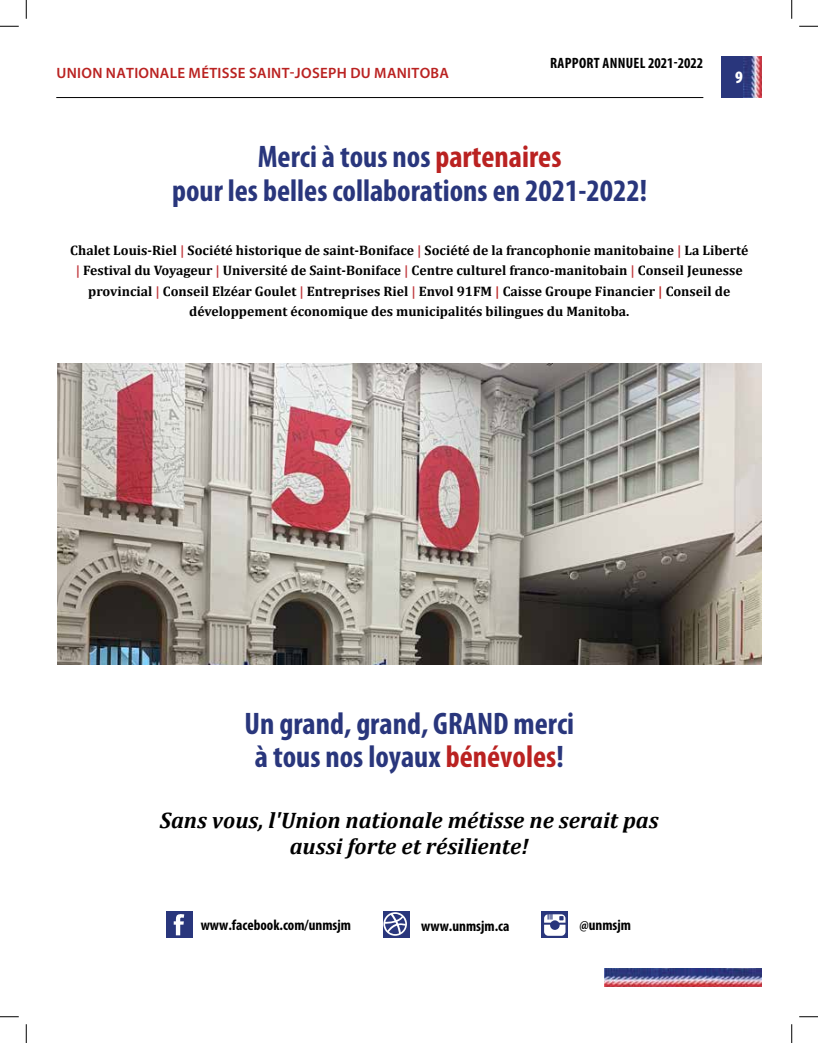
<style>
.page{position:relative;width:818px;height:1043px;background:#fff}
.page>*{position:absolute;margin:0;border:0;box-sizing:border-box;transform-origin:0 0}
.t1{font:700 condensed 31.25px/33.5px "Myriad Pro";color:#29367c;text-align:center}
.t2{font:italic 700 22.5px/25.8px "Cambria";color:#000;text-align:center}
.t3{font:900 condensed 17.5px "Myriad Pro";color:#fff}
.t4{font:600 15px "Myriad Pro";letter-spacing:.02em;color:#ba2221}
.t5{font:700 condensed 15px "Myriad Pro";color:#000}
.t6{font:700 condensed 15px "Myriad Pro";letter-spacing:.02em;color:#000}
.t7{font:700 13.75px/20.6px "Cambria";color:#000;text-align:center}
.s1{color:#ba2221}
.s2{color:#c0373c}
</style>
<div class="page">
<img style="left:604px;top:968px;width:157px;height:18px">
<div style="left:720px;top:56px;width:41px;height:42px;background:#29367c"></div>
<img style="left:743px;top:56px;width:18px;height:42px">
<hr style="left:56px;top:97px;width:647px;height:1px;background:#000">
<div style="left:166px;top:911px;width:26px;height:27px;background:#29367c"></div>
<svg style="left:174px;top:914px;width:10px;height:21px"></svg>
<div style="left:383px;top:911px;width:26px;height:27px;background:#29367c"></div>
<svg style="left:383px;top:912px;width:24px;height:23px"></svg>
<svg style="left:541px;top:911px;width:26px;height:27px"></svg>
<svg style="left:544px;top:914px;width:21px;height:21px"></svg>
<img style="left:57px;top:364px;width:704px;height:300px">
<svg style="left:0;top:26px;width:19px;height:1px"></svg>
<svg style="left:799px;top:26px;width:19px;height:1px"></svg>
<svg style="left:0;top:1016px;width:19px;height:1px"></svg>
<svg style="left:799px;top:1016px;width:19px;height:1px"></svg>
<svg style="left:26px;top:0;width:1px;height:19px"></svg>
<svg style="left:26px;top:1024px;width:1px;height:18px"></svg>
<svg style="left:791px;top:0;width:1px;height:19px"></svg>
<svg style="left:791px;top:1024px;width:1px;height:18px"></svg>
<p class="t6" style="left:550px;top:53px;width:155px">RAPPORT ANNUEL 2021-2022</p>
<p class="t4" style="left:56px;top:64px;width:394px">UNION NATIONALE MÉTISSE SAINT-JOSEPH DU MANITOBA</p>
<p class="t3" style="left:735px;top:68px;width:9px">9</p>
<h1 class="t1" style="left:172px;top:139px;width:476px">Merci à tous nos <span class="s1">partenaires<br></span>pour les belles collaborations en 2021-2022!</h1>
<p class="t7" style="left:70px;top:239px;width:679px">Chalet Louis-Riel <span class="s2">|</span> Société historique de saint-Boniface <span class="s2">|</span> Société de la francophonie manitobaine <span class="s2">|</span> La Liberté <span class="s2">|</span> Festival du Voyageur <span class="s2">|</span> Université de Saint-Boniface <span class="s2">|</span> Centre culturel franco-manitobain <span class="s2">|</span> Conseil Jeunesse provincial <span class="s2">|</span> Conseil Elzéar Goulet <span class="s2">|</span> Entreprises Riel <span class="s2">|</span> Envol 91FM <span class="s1">|</span> Caisse Groupe Financier <span class="s1">|</span> Conseil de développement économique des municipalités bilingues du Manitoba.</p>
<h1 class="t1" style="left:244px;top:706px;width:331px;line-height:33.1px">Un grand, grand, GRAND merci à tous nos loyaux <span class="s1">bénévoles</span>!</h1>
<h2 class="t2" style="left:160px;top:806px;width:500px">Sans vous, l'Union nationale métisse ne serait pas aussi forte et résiliente!</h2>
<p class="t5" style="left:201px;top:915px;width:152px">www.facebook.com/unmsjm</p>
<p class="t5" style="left:421px;top:916px;width:90px">www.unmsjm.ca</p>
<p class="t5" style="left:579px;top:915px;width:53px">@unmsjm</p>
</div>
